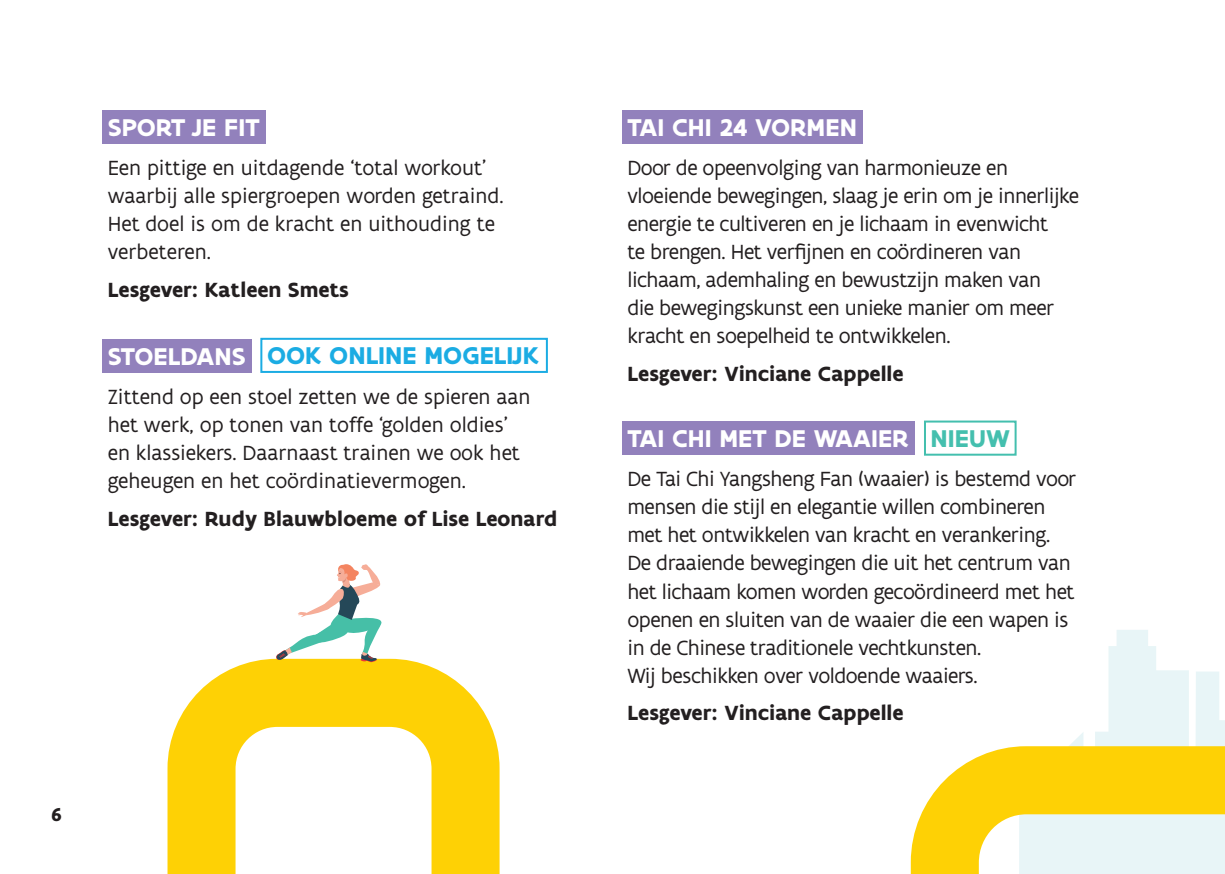
<style>
.page{position:relative;width:1225px;height:874px;background:#fff}
.page>*{position:absolute;margin:0;border:0;box-sizing:border-box;transform-origin:0 0}
.tusseltitel{font:700 26px "Flanders Art Sans";color:#fff}
.nieuw{font:700 26px "Flanders Art Sans";color:#1bace3}
.nieuw-2{font:700 26px "Flanders Art Sans";color:#44bfae}
.tekst{font:22px/28px "Flanders Art Sans";letter-spacing:-.02em;color:#231f20}
.tekst-2{font:22px/28px "Flanders Art Sans";color:#231f20}
.tekst-3{font:700 22px "Flanders Art Sans";color:#231f20}
.t1{font:700 20px "Flanders Art Sans";color:#231f20}
</style>
<div class="page">
<div style="left:102px;top:111px;width:163px;height:33px;background:#9281bc"></div>
<div style="left:102px;top:339px;width:149px;height:33px;background:#9281bc"></div>
<div style="left:621px;top:111px;width:241px;height:33px;background:#9281bc"></div>
<div style="left:621px;top:421px;width:293px;height:33px;background:#9281bc"></div>
<svg style="left:910px;top:630px;width:315px;height:243px"></svg>
<div style="left:260px;top:337px;width:288px;height:36px;border:2px solid #1bace3"></div>
<div style="left:924px;top:420px;width:92px;height:35px;border:2px solid #44bfae"></div>
<svg style="left:167px;top:658px;width:333px;height:215px"></svg>
<svg style="left:276px;top:564px;width:106px;height:98px"></svg>
<p class="tusseltitel" style="left:108px;top:111px;width:153px">SPORT JE FIT</p>
<p class="tekst-2" style="left:108px;top:153px;width:397px">Een pittige en uitdagende ‘total workout’ waarbij alle spiergroepen worden getraind.<br>Het doel is om de kracht en uithouding te verbeteren.</p>
<p class="tekst-3" style="left:108px;top:276px;width:242px">Lesgever: Katleen Smets</p>
<p class="nieuw" style="left:267px;top:339px;width:273px">OOK ONLINE MOGELIJK</p>
<p class="tusseltitel" style="left:108px;top:339px;width:139px">STOELDANS</p>
<p class="tekst-2" style="left:108px;top:382px;width:424px">Zittend op een stoel zetten we de spieren aan het werk, op tonen van toffe ‘golden oldies’ en klassiekers. Daarnaast trainen we ook het geheugen en het coördinatievermogen.</p>
<p class="tekst-3" style="left:108px;top:504px;width:451px">Lesgever: Rudy Blauwbloeme of Lise Leonard</p>
<p class="t1" style="left:51px;top:801px;width:12px">6</p>
<p class="tusseltitel" style="left:627px;top:111px;width:231px">TAI CHI 24 VORMEN</p>
<p class="tekst" style="left:627px;top:153px;width:453px">Door de opeenvolging van harmonieuze en vloeiende bewegingen, slaag je erin om je innerlijke energie te cultiveren en je lichaam in evenwicht<br>te brengen. Het verfijnen en coördineren van lichaam, ademhaling en bewustzijn maken van<br>die bewegingskunst een unieke manier om meer kracht en soepelheid te ontwikkelen.</p>
<p class="tekst-3" style="left:627px;top:360px;width:278px">Lesgever: Vinciane Cappelle</p>
<p class="nieuw-2" style="left:930px;top:421px;width:81px">NIEUW</p>
<p class="tusseltitel" style="left:627px;top:422px;width:283px">TAI CHI MET DE WAAIER</p>
<p class="tekst" style="left:627px;top:464px;width:450px">De Tai Chi Yangsheng Fan (waaier) is bestemd voor mensen die stijl en elegantie willen combineren met het ontwikkelen van kracht en verankering.<br>De draaiende bewegingen die uit het centrum van het lichaam komen worden gecoördineerd met het openen en sluiten van de waaier die een wapen is in de Chinese traditionele vechtkunsten.</p>
<p class="tekst" style="left:627px;top:660px;width:352px">Wij beschikken over voldoende waaiers.</p>
<p class="tekst-3" style="left:627px;top:699px;width:278px">Lesgever: Vinciane Cappelle</p>
</div>
